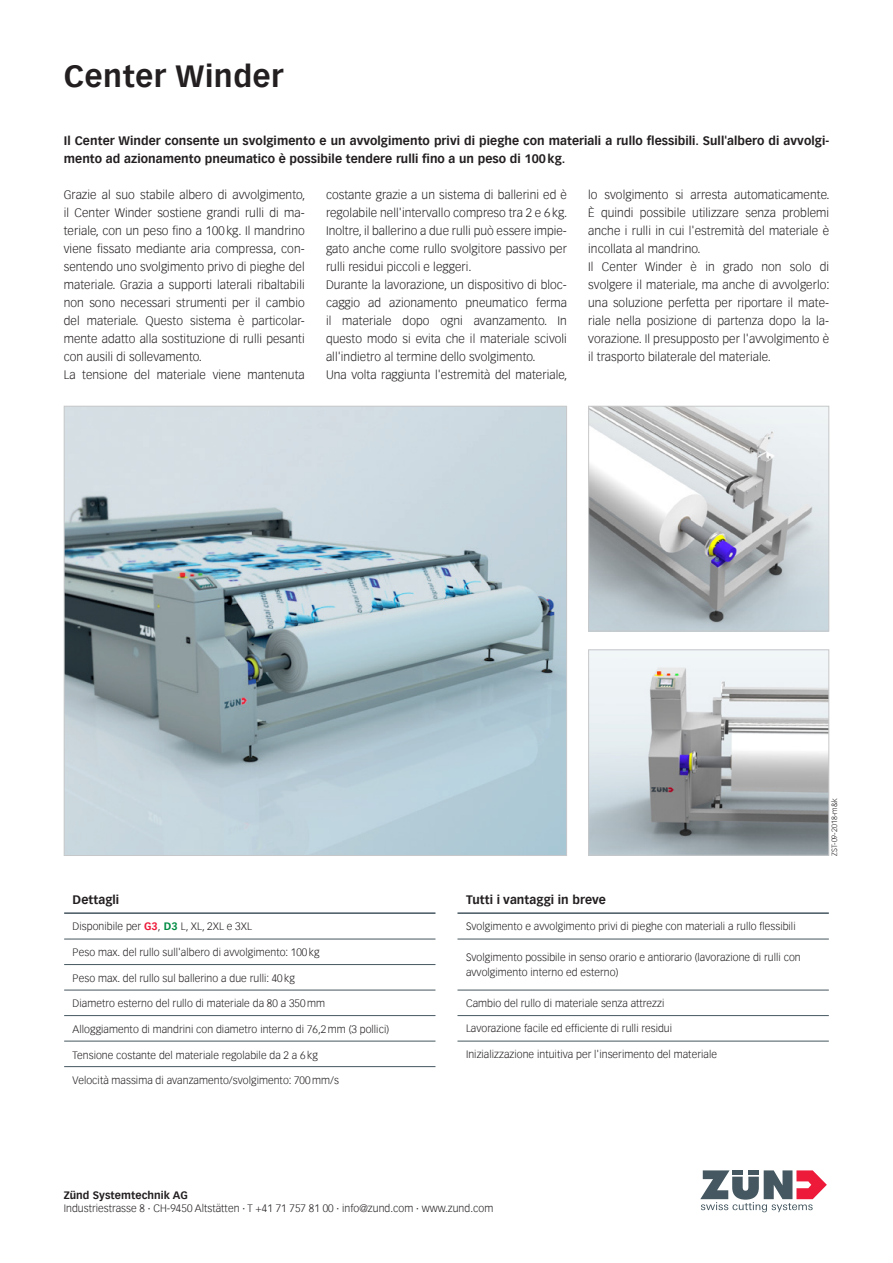
<style>
.page{position:relative;width:893px;height:1263px;background:#fff}
.page>*{position:absolute;margin:0;border:0;box-sizing:border-box;transform-origin:0 0}
.pri_01_headline{font:700 30px "Vectora Com";letter-spacing:.02em;color:#231f20}
.pri_03_body_text{font:300 12px/18px "Vectora Com";letter-spacing:.005em;color:#231f20;text-align:justify}
.pri_02_sub_headline{font:700 12px/18px "Vectora Com";letter-spacing:.005em;color:#231f20}
.pri_04_table_header{font:700 12px "Vectora Com";letter-spacing:.005em;color:#231f20}
.pri_04_table_text{font:300 10.5px/15px "Vectora Com";letter-spacing:.005em;color:#231f20}
.pri_05_adress{font:300 10.5px "Vectora Com";letter-spacing:.005em;color:#231f20}
.pri_05_adress-2{font:700 10.5px "Vectora Com";letter-spacing:.005em;color:#231f20}
.pri_03_body_text-2{font:300 7.5px "Vectora Com";letter-spacing:.005em;color:#231f20}
.s1{font-weight:700;color:#ed1a3a}
.s2{font-weight:700;color:#008b43}
</style>
<div class="page">
<img style="left:590px;top:408px;width:237px;height:221px">
<div style="left:588px;top:406px;width:241px;height:225px;border:1px solid #c7c8ca"></div>
<img style="left:590px;top:651px;width:237px;height:203px">
<div style="left:588px;top:649px;width:241px;height:207px;border:1px solid #c7c8ca"></div>
<img style="left:66px;top:408px;width:499px;height:446px">
<svg style="left:700px;top:1170px;width:127px;height:42px"></svg>
<hr style="left:457px;top:939px;width:372px;height:1px;background:#455760">
<hr style="left:457px;top:990px;width:372px;height:1px;background:#455760">
<hr style="left:457px;top:1015px;width:372px;height:1px;background:#455760">
<hr style="left:457px;top:1041px;width:372px;height:1px;background:#455760">
<hr style="left:457px;top:912px;width:372px;height:2px;background:#455760">
<hr style="left:64px;top:939px;width:371px;height:1px;background:#455760">
<hr style="left:64px;top:964px;width:371px;height:1px;background:#455760">
<hr style="left:64px;top:990px;width:371px;height:1px;background:#455760">
<hr style="left:64px;top:1015px;width:371px;height:1px;background:#455760">
<hr style="left:64px;top:1041px;width:371px;height:1px;background:#455760">
<hr style="left:64px;top:1066px;width:371px;height:1px;background:#455760">
<hr style="left:64px;top:912px;width:371px;height:2px;background:#455760">
<p class="pri_01_headline" style="left:64px;top:58px;width:221px">Center Winder</p>
<p class="pri_02_sub_headline" style="left:64px;top:132px;width:767px">Il Center Winder consente un svolgimento e un avvolgimento privi di pieghe con materiali a rullo flessibili. Sull'albero di avvolgi&shy;mento ad azionamento pneumatico è possibile tendere rulli fino a un peso di 100kg.</p>
<p class="pri_03_body_text" style="left:64px;top:186px;width:243px">Grazie al suo stabile albero di avvolgimento, il Center Winder sostiene grandi rulli di ma&shy;teriale, con un peso fino a 100 kg. Il mandrino viene fissato mediante aria compressa, con&shy;sentendo uno svolgimento privo di pieghe del materiale. Grazia a supporti laterali ribaltabili non sono necessari strumenti per il cambio del materiale. Questo sistema è particolar&shy;mente adatto alla sostituzione di rulli pesanti con ausili di sollevamento.</p>
<p class="pri_03_body_text" style="left:64px;top:366px;width:242px">La tensione del materiale viene mantenuta</p>
<p class="pri_03_body_text" style="left:326px;top:186px;width:243px">costante grazie a un sistema di ballerini ed è regolabile nell'intervallo compreso tra 2 e 6 kg.<br>Inoltre, il ballerino a due rulli può essere impie&shy;gato anche come rullo svolgitore passivo per rulli residui piccoli e leggeri.</p>
<p class="pri_03_body_text" style="left:326px;top:276px;width:242px">Durante la lavorazione, un dispositivo di bloc&shy;caggio ad azionamento pneumatico ferma il materiale dopo ogni avanzamento. In questo modo si evita che il materiale scivoli all'indietro al termine dello svolgimento.</p>
<p class="pri_03_body_text" style="left:326px;top:366px;width:243px">Una volta raggiunta l'estremità del materiale,</p>
<p class="pri_03_body_text" style="left:588px;top:186px;width:243px">lo svolgimento si arresta automaticamente.<br>È quindi possibile utilizzare senza problemi anche i rulli in cui l'estremità del materiale è incollata al mandrino.</p>
<p class="pri_03_body_text" style="left:588px;top:258px;width:243px">Il Center Winder è in grado non solo di svolgere il materiale, ma anche di avvolgerlo: una soluzione perfetta per riportare il mate&shy;riale nella posizione di partenza dopo la la&shy;vorazione. Il presupposto per l'avvolgimento è il trasporto bilaterale del materiale.</p>
<p class="pri_04_table_header" style="left:73px;top:893px;width:48px">Dettagli</p>
<p class="pri_04_table_text" style="left:73px;top:919px;width:181px">Disponibile per <span class="s1">G3</span>, <span class="s2">D3</span> L, XL, 2XL e 3XL</p>
<p class="pri_04_table_text" style="left:73px;top:945px;width:248px">Peso max. del rullo sull'albero di avvolgimento: 100 kg</p>
<p class="pri_04_table_text" style="left:73px;top:971px;width:224px">Peso max. del rullo sul ballerino a due rulli: 40 kg</p>
<p class="pri_04_table_text" style="left:73px;top:996px;width:254px">Diametro esterno del rullo di materiale da 80 a 350 mm</p>
<p class="pri_04_table_text" style="left:73px;top:1022px;width:318px">Alloggiamento di mandrini con diametro interno di 76,2 mm (3 pollici)</p>
<p class="pri_04_table_text" style="left:73px;top:1047px;width:247px">Tensione costante del materiale regolabile da 2 a 6 kg</p>
<p class="pri_04_table_text" style="left:73px;top:1073px;width:268px">Velocità massima di avanzamento/svolgimento: 700 mm/s</p>
<p class="pri_04_table_header" style="left:466px;top:893px;width:142px">Tutti i vantaggi in breve</p>
<p class="pri_04_table_text" style="left:466px;top:919px;width:331px">Svolgimento e avvolgimento privi di pieghe con materiali a rullo flessibili</p>
<p class="pri_04_table_text" style="left:466px;top:950px;width:336px">Svolgimento possibile in senso orario e antiorario (lavorazione di rulli con avvolgimento interno ed esterno)</p>
<p class="pri_04_table_text" style="left:466px;top:996px;width:200px">Cambio del rullo di materiale senza attrezzi</p>
<p class="pri_04_table_text" style="left:466px;top:1021px;width:208px">Lavorazione facile ed efficiente di rulli residui</p>
<p class="pri_04_table_text" style="left:466px;top:1047px;width:253px">Inizializzazione intuitiva per l'inserimento del materiale</p>
<p class="pri_03_body_text-2" style="left:830px;top:856px;width:58px;rotate:-90deg">ZST-09-2018-m&amp;k</p>
<p class="pri_05_adress-2" style="left:64px;top:1189px;width:126px">Zünd Systemtechnik AG</p>
<p class="pri_05_adress" style="left:64px;top:1202px;width:431px">Industriestrasse 8 ∙ CH-9450 Altstätten ∙ T +41 71 757 81 00 ∙ info@zund.com ∙ www.zund.com</p>
</div>
